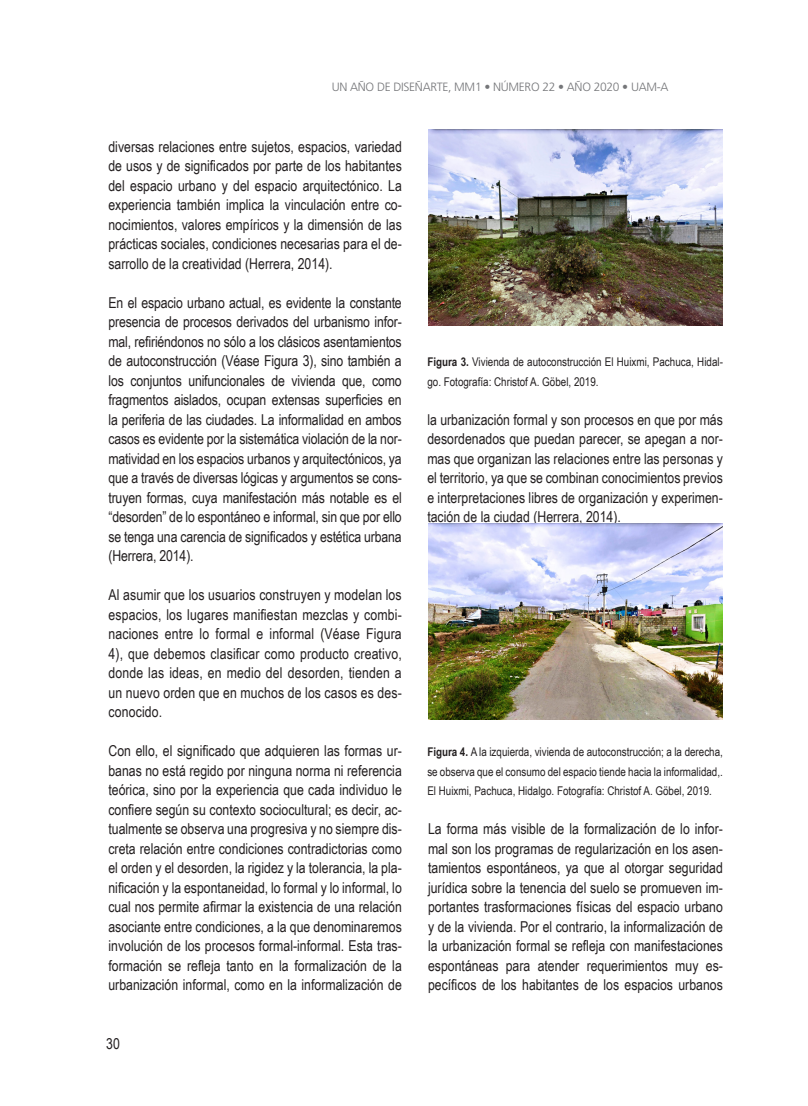
<style>
.page{position:relative;width:808px;height:1106px;background:#fff}
.page>*{position:absolute;margin:0;border:0;box-sizing:border-box;transform-origin:0 0}
.Subtítulos{font:15px/19.5px "Arial Narrow";color:#231f20;text-align:justify}
.Cuerpo{font:15px/19.5px "Arial Narrow";color:#231f20;text-align:justify}
.fig{font:12px/19.5px "Arial Narrow";color:#231f20}
.t1{font:300 12px "Frutiger";letter-spacing:-.025em;color:#757679}
.s1{font-weight:700}
</style>
<div class="page">
<img style="left:428px;top:130px;width:295px;height:195px">
<img style="left:428px;top:523px;width:295px;height:196px">
<p class="t1" style="left:332px;top:81px;width:338px">UN AÑO DE DISEÑARTE, MM1 • NÚMERO 22 • AÑO 2020 • UAM-A</p>
<p class="Cuerpo" style="left:108px;top:136px;width:295px">diversas relaciones entre sujetos, espacios, variedad de usos y de significados por parte de los habitantes del espacio urbano y del espacio arquitectónico. La experiencia también implica la vinculación entre co&shy;nocimientos, valores empíricos y la dimensión de las prácticas sociales, condiciones necesarias para el de&shy;sarrollo de la creatividad (Herrera, 2014).</p>
<p class="Cuerpo" style="left:108px;top:292px;width:295px">En el espacio urbano actual, es evidente la constante presencia de procesos derivados del urbanismo infor&shy;mal, refiriéndonos no sólo a los clásicos asentamientos de autoconstrucción (Véase Figura 3), sino también a los conjuntos unifuncionales de vivienda que, como fragmentos aislados, ocupan extensas superficies en la periferia de las ciudades. La informalidad en ambos casos es evidente por la sistemática violación de la nor&shy;matividad en los espacios urbanos y arquitectónicos, ya que a través de diversas lógicas y argumentos se cons&shy;truyen formas, cuya manifestación más notable es el “desorden” de lo espontáneo e informal, sin que por ello se tenga una carencia de significados y estética urbana (Herrera, 2014).</p>
<p class="Subtítulos" style="left:108px;top:584px;width:295px">Al asumir que los usuarios construyen y modelan los espacios, los lugares manifiestan mezclas y combi&shy;naciones entre lo formal e informal (Véase Figura 4), que debemos clasificar como producto creativo, donde las ideas, en medio del desorden, tienden a un nuevo orden que en muchos de los casos es des&shy;conocido.</p>
<p class="Subtítulos" style="left:108px;top:740px;width:295px">Con ello, el significado que adquieren las formas ur&shy;banas no está regido por ninguna norma ni referencia teórica, sino por la experiencia que cada individuo le confiere según su contexto sociocultural; es decir, ac&shy;tualmente se observa una progresiva y no siempre dis&shy;creta relación entre condiciones contradictorias como el orden y el desorden, la rigidez y la tolerancia, la pla&shy;nificación y la espontaneidad, lo formal y lo informal, lo cual nos permite afirmar la existencia de una relación asociante entre condiciones, a la que denominaremos involución de los procesos formal-informal. Esta tras&shy;formación se refleja tanto en la formalización de la urbanización informal, como en la informalización de</p>
<p class="Cuerpo" style="left:106px;top:1033px;width:15px">30</p>
<p class="fig" style="left:427px;top:352px;width:297px"><span class="s1">Figura 3.</span> Vivienda de autoconstrucción El Huixmi, Pachuca, Hidal&shy;go. Fotografía: Christof A. Göbel, 2019.</p>
<p class="Subtítulos" style="left:427px;top:409px;width:297px">la urbanización formal y son procesos en que por más desordenados que puedan parecer, se apegan a nor&shy;mas que organizan las relaciones entre las personas y el territorio, ya que se combinan conocimientos previos e interpretaciones libres de organización y experimen&shy;tación de la ciudad (Herrera, 2014).</p>
<p class="fig" style="left:427px;top:742px;width:297px;text-align:justify"><span class="s1">Figura 4.</span> A la izquierda, vivienda de autoconstrucción; a la derecha, se observa que el consumo del espacio tiende hacia la informalidad,.<br>El Huixmi, Pachuca, Hidalgo. Fotografía: Christof A. Göbel, 2019.</p>
<p class="Subtítulos" style="left:428px;top:818px;width:296px">La forma más visible de la formalización de lo infor&shy;mal son los programas de regularización en los asen&shy;tamientos espontáneos, ya que al otorgar seguridad jurídica sobre la tenencia del suelo se promueven im&shy;portantes trasformaciones físicas del espacio urbano y de la vivienda. Por el contrario, la informalización de la urbanización formal se refleja con manifestaciones espontáneas para atender requerimientos muy es&shy;pecíficos de los habitantes de los espacios urbanos</p>
</div>
